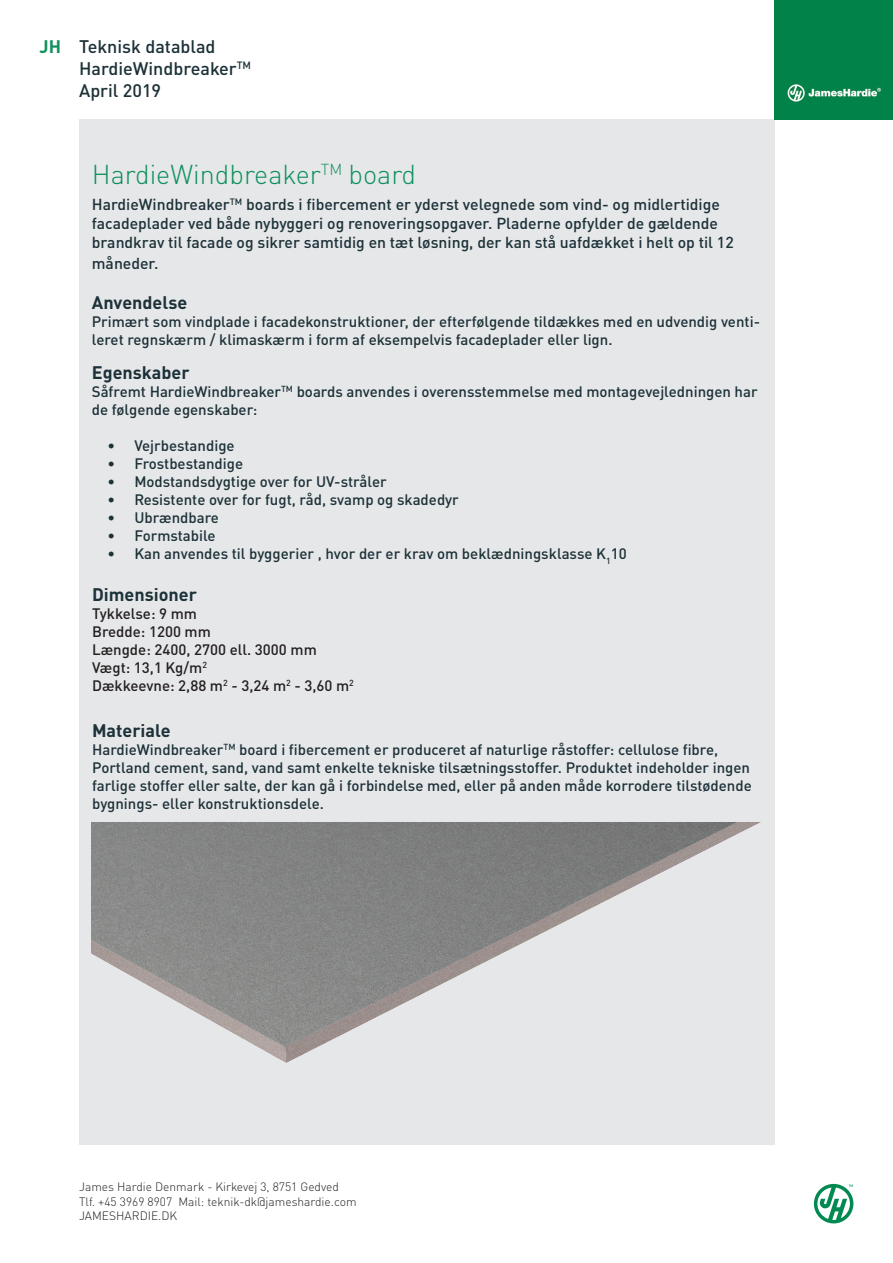
<style>
.page{position:relative;width:893px;height:1263px;background:#fff}
.page>*{position:absolute;margin:0;border:0;box-sizing:border-box;transform-origin:0 0}
.t1{font:300 27px "DIN Pro";color:#0f915d}
.t2{font:500 18px "DIN Pro";color:#1c3138}
.t3{font:700 18px "DIN Pro";color:#1c3138}
.t4{font:700 18px "DIN Pro";color:#0f915d}
.t5{font:500 15.75px/18.9px "DIN Pro";color:#1c3138}
.t6{font:500 15px/18px "DIN Pro";color:#1c3138}
.t7{font:500 15px "DIN Pro";color:#231f20}
.t8{font:300 12px "DIN Pro";color:#231f20}
</style>
<div class="page">
<div style="left:79px;top:119px;width:695px;height:1025px;background:#e6e7e9"></div>
<div style="left:774px;top:0;width:119px;height:119px;background:#008249"></div>
<svg style="left:814px;top:1184px;width:39px;height:39px"></svg>
<img style="left:92px;top:822px;width:669px;height:241px">
<p class="t4" style="left:40px;top:32px;width:23px">JH</p>
<p class="t2" style="left:79px;top:32px;width:138px">Teknisk datablad</p>
<p class="t2" style="left:79px;top:54px;width:174px">HardieWindbreaker<sup>TM</sup></p>
<p class="t2" style="left:79px;top:75px;width:84px">April 2019</p>
<p class="t1" style="left:92px;top:154px;width:326px">HardieWindbreaker<sup>TM</sup> board</p>
<p class="t5" style="left:92px;top:193px;width:643px">HardieWindbreaker<sup>TM</sup> boards i fibercement er yderst velegnede som vind- og midlertidige facadeplader ved både nybyggeri og renoveringsopgaver. Pladerne opfylder de gældende brandkrav til facade og sikrer samtidig en tæt løsning, der kan stå uafdækket i helt op til 12</p>
<p class="t5" style="left:92px;top:252px;width:68px">måneder.</p>
<p class="t3" style="left:92px;top:287px;width:97px">Anvendelse</p>
<p class="t6" style="left:92px;top:311px;width:670px">Primært som vindplade i facadekonstruktioner, der efterfølgende tildækkes med en udvendig venti&shy;leret regnskærm / klimaskærm i form af eksempelvis facadeplader eller lign.</p>
<p class="t3" style="left:92px;top:358px;width:99px">Egenskaber</p>
<p class="t6" style="left:92px;top:381px;width:667px">Såfremt HardieWindbreaker<sup>TM</sup> boards anvendes i overensstemmelse med montagevejledningen har de følgende egenskaber:</p>
<p class="t6" style="left:107px;top:435px;width:129px">• Vejrbestandige</p>
<p class="t6" style="left:107px;top:453px;width:137px">• Frostbestandige</p>
<p class="t6" style="left:107px;top:471px;width:281px">• Modstandsdygtige over for UV-stråler</p>
<p class="t6" style="left:107px;top:489px;width:353px">• Resistente over for fugt, råd, svamp og skadedyr</p>
<p class="t6" style="left:107px;top:507px;width:113px">• Ubrændbare</p>
<p class="t6" style="left:107px;top:525px;width:110px">• Formstabile</p>
<p class="t6" style="left:107px;top:543px;width:521px">• Kan anvendes til byggerier , hvor der er krav om beklædningsklasse K<sub>1</sub>10</p>
<p class="t3" style="left:92px;top:580px;width:106px">Dimensioner</p>
<p class="t7" style="left:92px;top:602px;width:107px">Tykkelse: 9 mm</p>
<p class="t7" style="left:92px;top:620px;width:120px">Bredde: 1200 mm</p>
<p class="t7" style="left:92px;top:638px;width:226px">Længde: 2400, 2700 ell. 3000 mm</p>
<p class="t7" style="left:92px;top:656px;width:116px">Vægt: 13,1 Kg/m<sup>2</sup></p>
<p class="t7" style="left:92px;top:674px;width:263px">Dækkeevne: 2,88 m<sup>2</sup> - 3,24 m<sup>2</sup> - 3,60 m<sup>2</sup></p>
<p class="t3" style="left:92px;top:715px;width:80px">Materiale</p>
<p class="t6" style="left:92px;top:739px;width:628px">HardieWindbreaker<sup>TM</sup> board i fibercement er produceret af naturlige råstoffer: cellulose fibre,</p>
<p class="t6" style="left:92px;top:757px;width:661px;text-align:justify">Portland cement, sand, vand samt enkelte tekniske tilsætningsstoffer. Produktet indeholder ingen farlige stoffer eller salte, der kan gå i forbindelse med, eller på anden måde korrodere tilstødende bygnings- eller konstruktionsdele.</p>
<p class="t8" style="left:79px;top:1178px;width:261px">James Hardie Denmark - Kirkevej 3, 8751 Gedved</p>
<p class="t8" style="left:79px;top:1192px;width:279px">Tlf. +45 3969 8907 Mail: teknik-dk@jameshardie.com</p>
<p class="t8" style="left:79px;top:1206px;width:100px">JAMESHARDIE.DK</p>
</div>
